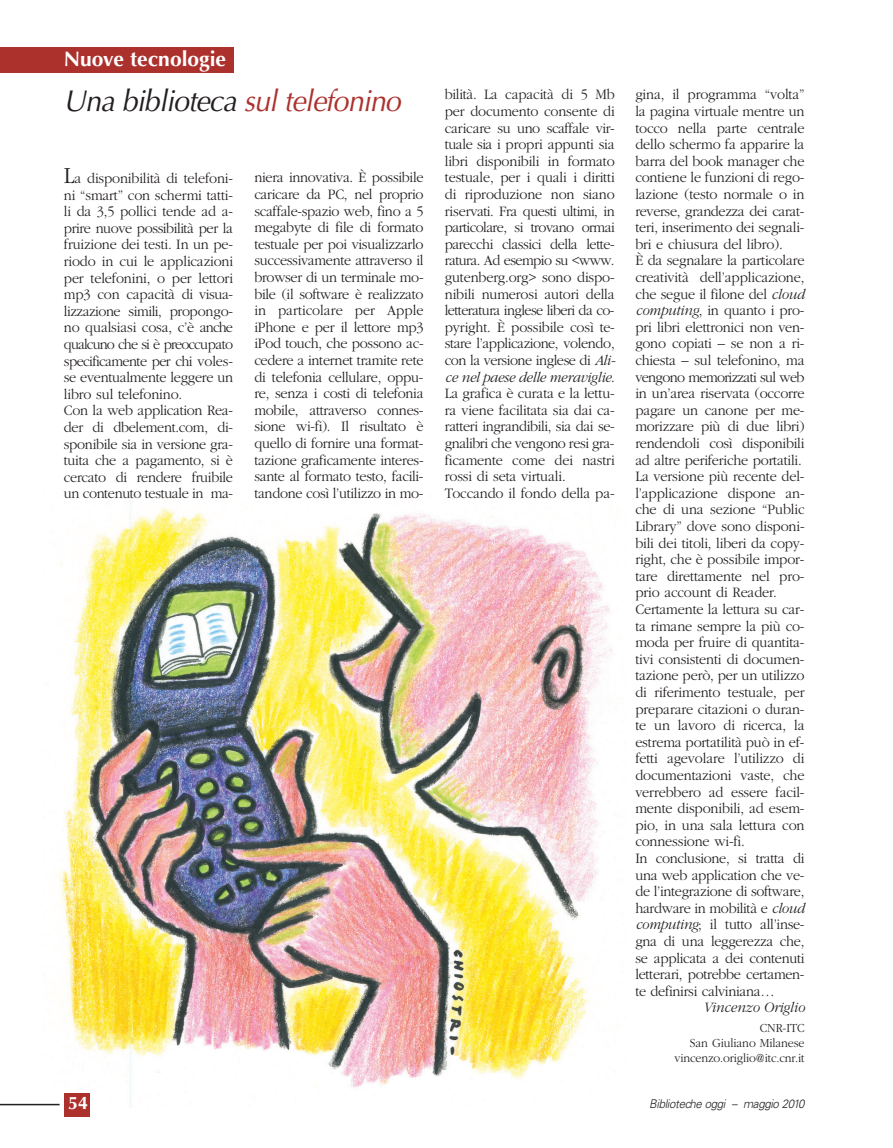
<style>
.page{position:relative;width:893px;height:1148px;background:#fff}
.page>*{position:absolute;margin:0;border:0;box-sizing:border-box;transform-origin:0 0}
.t1{font:italic 30px "Optima";letter-spacing:-.03em;color:#231f20;scale:.95 1}
.t2{font:700 21px "Optima";color:#fff}
.t3{font:700 18px "Optima";color:#fff}
.t4{font:300 15px/16.6px "Garamond";letter-spacing:-.01em;color:#231f20;scale:.95 1}
.t5{font:italic 300 15px "Garamond";letter-spacing:-.01em;color:#231f20;scale:.95 1}
.t6{font:300 12.75px/15px "Garamond";letter-spacing:-.01em;color:#231f20;text-align:right;scale:.95 1}
.t7{font:italic 300 12px "Univers";letter-spacing:-.03em;color:#231f20;scale:.95 1}
.s1{color:#ac312d}
.s2{font-style:italic}
.s3{font-size:24px}
</style>
<div class="page">
<img style="left:0;top:47px;width:625px;height:1070px">
<h2 class="t2" style="left:64px;top:50px;width:164px">Nuove tecnologie</h2>
<h1 class="t1" style="left:64px;top:89px;width:356px">Una biblioteca <span class="s1">sul telefonino</span></h1>
<p class="t4" style="left:635px;top:87px;width:179px">gina, il programma “volta” la pagina virtuale mentre un tocco nella parte centrale dello schermo fa apparire la barra del book manager che contiene le funzioni di rego&shy;lazione (testo normale o in reverse, grandezza dei carat&shy;teri, inserimento dei segnali&shy;bri e chiusura del libro).<br>È da segnalare la particolare creatività dell’applicazione, che segue il filone del <span class="s2">cloud computing</span>, in quanto i pro&shy;pri libri elettronici non ven&shy;gono copiati – se non a ri&shy;chiesta – sul telefonino, ma vengono memorizzati sul web in un’area riservata (occorre pagare un canone per me&shy;morizzare più di due libri) rendendoli così disponibili ad altre periferiche portatili.<br>La versione più recente del&shy;l’applicazione dispone an&shy;che di una sezione “Public<br>Library” dove sono disponi&shy;bili dei titoli, liberi da copy&shy;right, che è possibile impor&shy;tare direttamente nel pro&shy;prio account di Reader.<br>Certamente la lettura su car&shy;ta rimane sempre la più co&shy;moda per fruire di quantita&shy;tivi consistenti di documen&shy;tazione però, per un utilizzo di riferimento testuale, per preparare citazioni o duran&shy;te un lavoro di ricerca, la estrema portatilità può in ef&shy;fetti agevolare l’utilizzo di documentazioni vaste, che verrebbero ad essere facil&shy;mente disponibili, ad esem&shy;pio, in una sala lettura con connessione wi-fi.<br>In conclusione, si tratta di una web application che ve&shy;de l’integrazione di software, hardware in mobilità e <span class="s2">cloud computing</span>; il tutto all’inse&shy;gna di una leggerezza che, se applicata a dei contenuti letterari, potrebbe certamen&shy;te definirsi calviniana…</p>
<p class="t5" style="left:702px;top:1001px;width:108px">Vincenzo Origlio</p>
<p class="t6" style="left:674px;top:1021px;width:138px">CNR-ITC<br>San Giuliano Milanese vincenzo.origlio@itc.cnr.it</p>
<p class="t4" style="left:444px;top:87px;width:181px">bilità. La capacità di 5 Mb per documento consente di caricare su uno scaffale vir&shy;tuale sia i propri appunti sia libri disponibili in formato testuale, per i quali i diritti di riproduzione non siano riservati. Fra questi ultimi, in particolare, si trovano ormai parecchi classici della lette&shy;ratura. Ad esempio su &lt;www. gutenberg.org&gt; sono dispo&shy;nibili numerosi autori della letteratura inglese liberi da co&shy;pyright. È possibile così te&shy;stare l’applicazione, volendo, con la versione inglese di <span class="s2">Ali&shy;ce nel paese delle meraviglie</span>.<br>La grafica è curata e la lettu&shy;ra viene facilitata sia dai ca&shy;ratteri ingrandibili, sia dai se&shy;gnalibri che vengono resi gra&shy;ficamente come dei nastri rossi di seta virtuali.<br>Toccando il fondo della pa-</p>
<p class="t4" style="left:64px;top:171px;width:179px"><span class="s3">L</span>a disponibilità di telefoni&shy;ni “smart” con schermi tatti&shy;li da 3,5 pollici tende ad a&shy;prire nuove possibilità per la fruizione dei testi. In un pe&shy;riodo in cui le applicazioni per telefonini, o per lettori mp3 con capacità di visua&shy;lizzazione simili, propongo&shy;no qualsiasi cosa, c’è anche qualcuno che si è preoccupato specificamente per chi voles&shy;se eventualmente leggere un libro sul telefonino.<br>Con la web application Rea&shy;der di dbelement.com, di&shy;sponibile sia in versione gra&shy;tuita che a pagamento, si è cercato di rendere fruibile un contenuto testuale in ma-</p>
<p class="t4" style="left:254px;top:170px;width:179px;text-align:justify">niera innovativa. È possibile caricare da PC, nel proprio scaffale-spazio web, fino a 5 megabyte di file di formato testuale per poi visualizzarlo successivamente attraverso il browser di un terminale mo&shy;bile (il software è realizzato in particolare per Apple iPhone e per il lettore mp3 iPod touch, che possono ac&shy;cedere a internet tramite rete di telefonia cellulare, oppu&shy;re, senza i costi di telefonia mobile, attraverso connes&shy;sione wi-fi). Il risultato è quello di fornire una format&shy;tazione graficamente interes&shy;sante al formato testo, facili&shy;tandone così l’utilizzo in mo-</p>
<p class="t3" style="left:68px;top:1095px;width:22px">54</p>
<p class="t7" style="left:648px;top:1099px;width:165px">Biblioteche oggi – maggio 2010</p>
</div>
